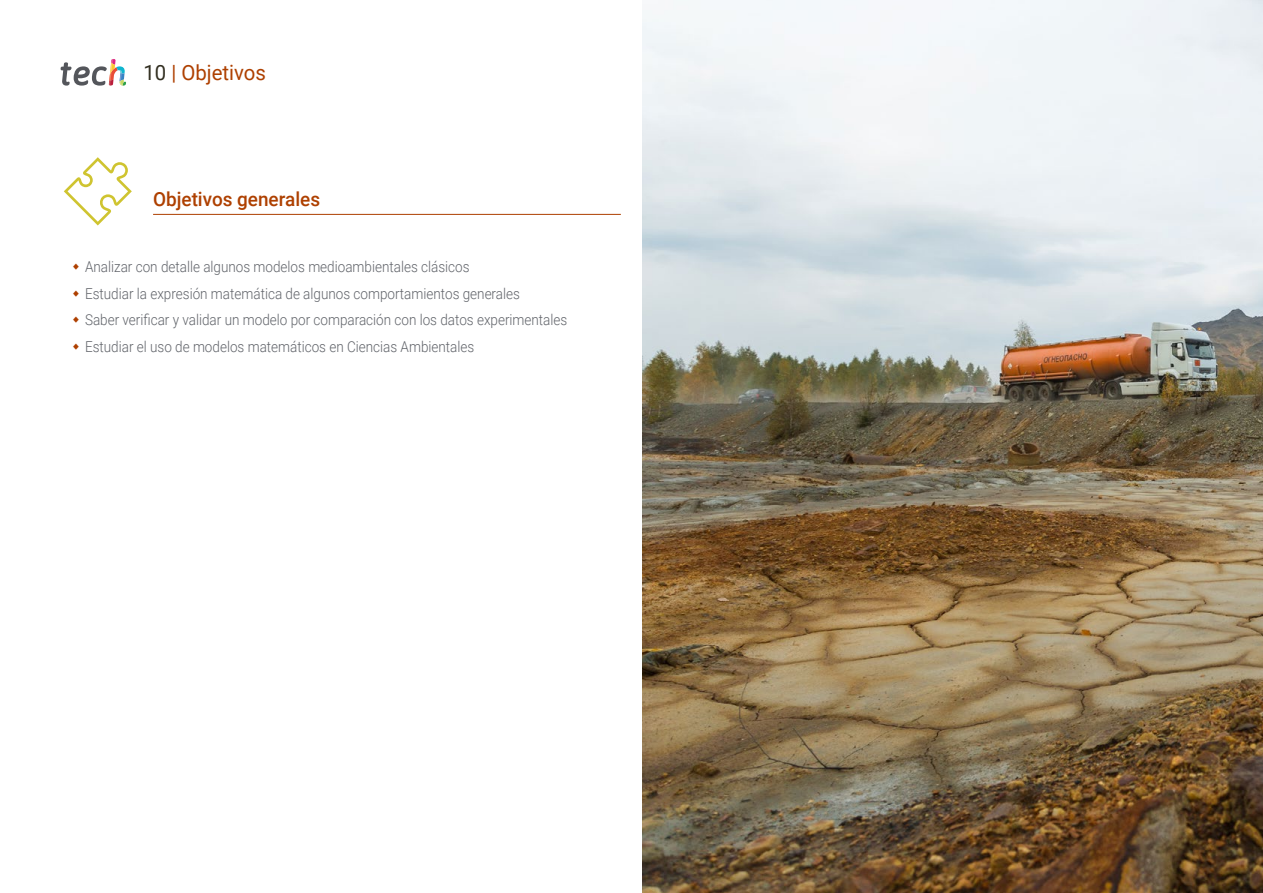
<style>
.page{position:relative;width:1263px;height:893px;background:#fff}
.page>*{position:absolute;margin:0;border:0;box-sizing:border-box;transform-origin:0 0}
.t1{font:21px "Roboto";color:#ae4000}
.t2{font:500 19.5px "Roboto";color:#ae4000}
.t3{font:300 15px/26.7px "Roboto";color:#61646a;scale:.9 1}
.s1{color:#312e20}
</style>
<div class="page">
<hr style="left:153px;top:214px;width:468px;height:1px;background:#ae4000">
<svg style="left:64px;top:157px;width:68px;height:68px"></svg>
<svg style="left:61px;top:59px;width:65px;height:27px"></svg>
<img style="left:642px;top:0;width:621px;height:893px">
<h1 class="t1" style="left:144px;top:57px;width:124px"><span class="s1">10</span> | Objetivos</h1>
<h2 class="t2" style="left:153px;top:185px;width:169px">Objetivos generales</h2>
<p class="t3" style="left:85px;top:253px;width:537px">Analizar con detalle algunos modelos medioambientales clásicos<br>Estudiar la expresión matemática de algunos comportamientos generales<br>Saber verificar y validar un modelo por comparación con los datos experimentales Estudiar el uso de modelos matemáticos en Ciencias Ambientales</p>
</div>
